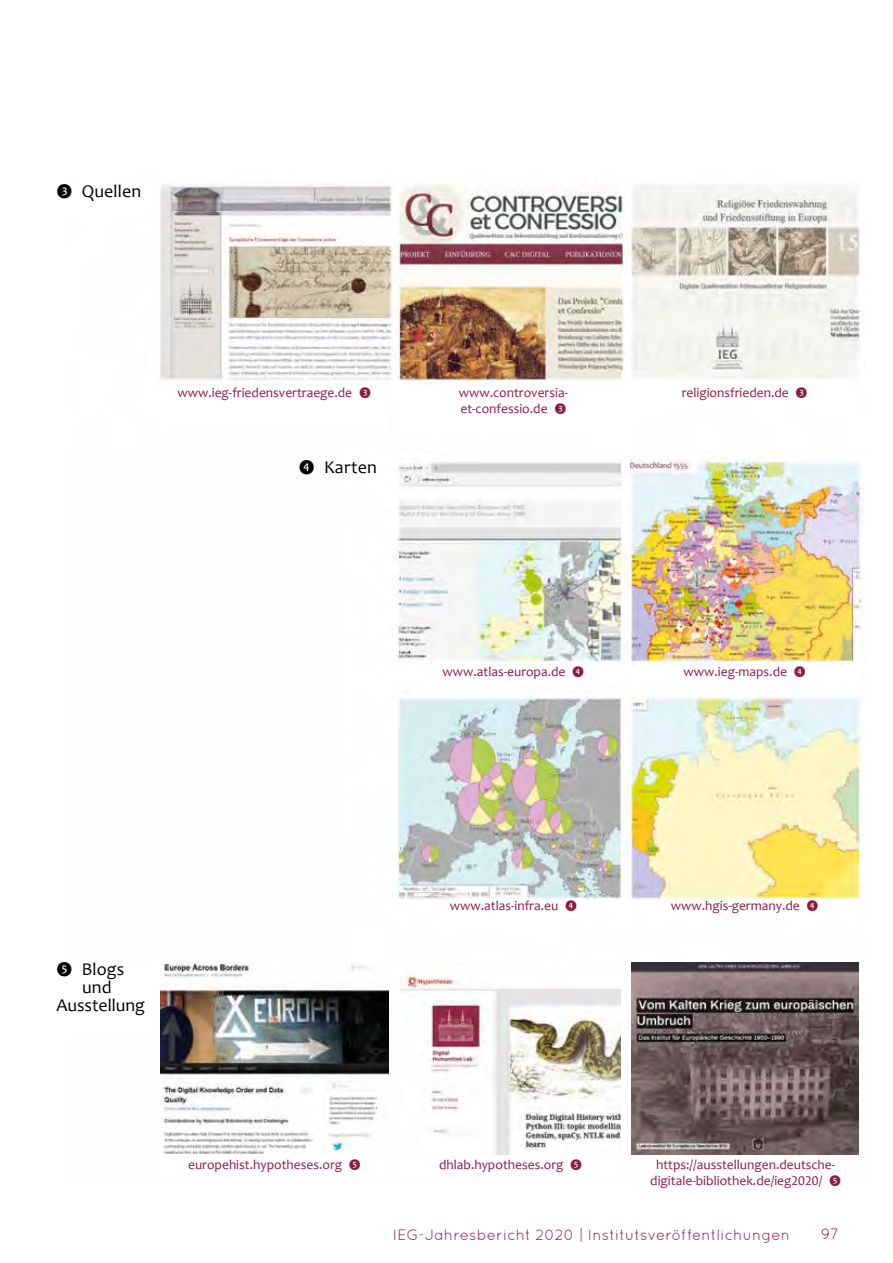
<style>
.page{position:relative;width:893px;height:1263px;background:#fff}
.page>*{position:absolute;margin:0;border:0;box-sizing:border-box;transform-origin:0 0}
.t1{font:18px "Candara";letter-spacing:.005em;color:#000}
.t2{font:15px "Quicksand";letter-spacing:.01em;color:#8e1c3f}
.t3{font:13.5px/16.5px "Candara";color:#8e1c3f}
.s1{font-style:italic}
</style>
<div class="page">
<img style="left:160px;top:183px;width:705px;height:972px">
<div style="left:299px;top:460px;width:78px;height:13px;background:#fff"></div>
<div style="left:161px;top:387px;width:226px;height:42px;background:#fff"></div>
<div style="left:394px;top:387px;width:238px;height:47px;background:#fff"></div>
<div style="left:631px;top:387px;width:227px;height:17px;background:#fff"></div>
<div style="left:400px;top:666px;width:226px;height:18px;background:#fff"></div>
<div style="left:631px;top:666px;width:227px;height:18px;background:#fff"></div>
<div style="left:400px;top:900px;width:226px;height:17px;background:#fff"></div>
<div style="left:631px;top:900px;width:227px;height:17px;background:#fff"></div>
<img style="left:161px;top:962px;width:227px;height:191px">
<img style="left:400px;top:962px;width:221px;height:192px">
<img style="left:631px;top:962px;width:228px;height:192px">
<h1 class="t1" style="left:56px;top:179px;width:86px"><span class="s1">❸</span> Quellen</h1>
<p class="t3" style="left:177px;top:384px;width:195px">www.ieg-friedensvertraege.de ❸</p>
<p class="t3" style="left:459px;top:384px;width:110px">www.controversia&shy;et-confessio.de ❸</p>
<p class="t3" style="left:682px;top:384px;width:127px">religionsfrieden.de ❸</p>
<h1 class="t1" style="left:299px;top:456px;width:80px"><span class="s1">❹</span> Karten</h1>
<p class="t3" style="left:442px;top:664px;width:143px">www.atlas-europa.de ❹</p>
<p class="t3" style="left:683px;top:664px;width:124px">www.ieg-maps.de ❹</p>
<h1 class="t1" style="left:56px;top:958px;width:70px"><span class="s1">❺</span> Blogs</h1>
<h1 class="t1" style="left:82px;top:976px;width:31px">und</h1>
<h1 class="t1" style="left:56px;top:994px;width:90px">Ausstellung</h1>
<p class="t3" style="left:450px;top:897px;width:129px">www.atlas-infra.eu ❹</p>
<p class="t3" style="left:671px;top:897px;width:149px">www.hgis-germany.de ❹</p>
<p class="t3" style="left:188px;top:1156px;width:174px">europehist.hypotheses.org ❺</p>
<p class="t3" style="left:439px;top:1156px;width:145px">dhlab.hypotheses.org ❺</p>
<p class="t3" style="left:650px;top:1156px;width:192px;text-align:center">https://ausstellungen.deutsche&shy;digitale-bibliothek.de/ieg2020/ ❺</p>
<p class="t2" style="left:393px;top:1226px;width:399px">IEG-Jahresbericht 2020 | Institutsveröffentlichungen</p>
<p class="t2" style="left:821px;top:1225px;width:20px">97</p>
</div>
